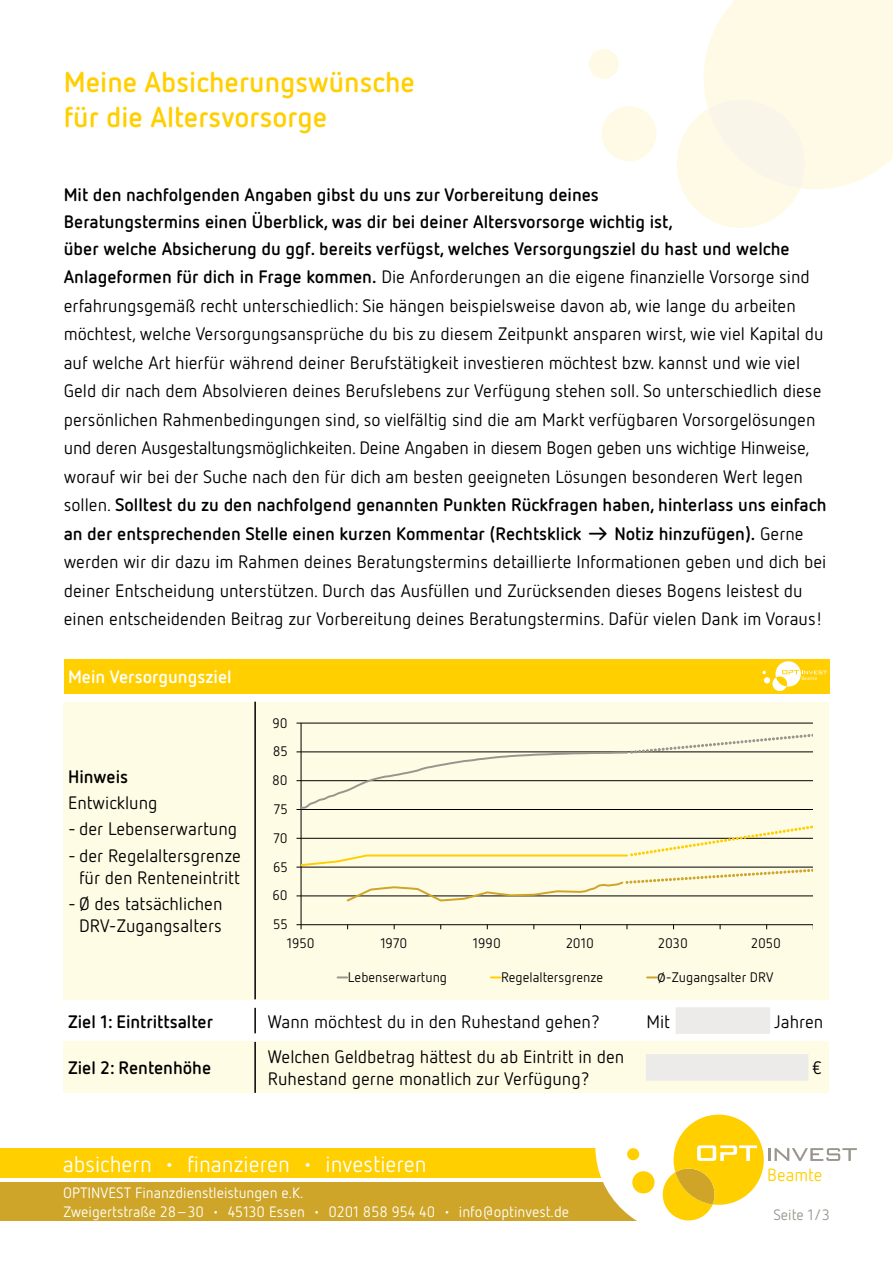
<style>
.page{position:relative;width:893px;height:1263px;background:#fff}
.page>*{position:absolute;margin:0;border:0;box-sizing:border-box;transform-origin:0 0}
.t1{font:700 28.5px "Netto OT";color:#ffcf00}
.t2{font:22.5px "Netto OT";color:#fff}
.t3{font:18px/28.5px "Netto OT";color:#000}
.t4{font:700 18px "Netto OT";color:#000}
.t5{font:700 18px "Netto OT";color:#fff}
.t6{font:17.7px "Netto OT";color:#ffcf00}
.t7{font:15px "Netto OT";color:#fff}
.t8{font:15px "Netto OT";color:#99958c}
.t9{font:13.8px "Netto OT";color:#000}
.t10{font:4.95px "Netto OT";color:#fff}
.s1{font-weight:700}
.s2{font-family:"Cambria Math"}
</style>
<div class="page">
<div style="left:587px;top:0;width:306px;height:228px;background:#fff;opacity:.9"></div>
<div style="left:0;top:1182px;width:672px;height:38px;background:#cea529"></div>
<div style="left:0;top:1148px;width:672px;height:30px;background:#ffcf00"></div>
<div style="left:595px;top:1058px;width:187px;height:178px;background:#fff;border-radius:50%"></div>
<div style="left:627px;top:1148px;width:12px;height:12px;background:#ffcf00;border-radius:50%"></div>
<div style="left:632px;top:1171px;width:22px;height:22px;background:#ffcf00;border-radius:50%"></div>
<svg style="left:663px;top:1114px;width:194px;height:106px"></svg>
<div style="left:64px;top:659px;width:765px;height:34px;background:#ffcf00"></div>
<svg style="left:762px;top:661px;width:65px;height:30px"></svg>
<div style="left:64px;top:702px;width:765px;height:297px;background:#fffce6"></div>
<hr style="left:254px;top:702px;width:2px;height:297px;background:#000">
<hr style="left:254px;top:1008px;width:2px;height:25px;background:#000">
<div style="left:64px;top:1042px;width:765px;height:51px;background:#fffce6"></div>
<hr style="left:254px;top:1042px;width:2px;height:51px;background:#000">
<div style="left:676px;top:1008px;width:94px;height:25px;background:#edebe9"></div>
<div style="left:646px;top:1054px;width:162px;height:26px;background:#edebe9"></div>
<hr style="left:301px;top:723px;width:511px;height:1px;background:#000">
<hr style="left:301px;top:723px;width:1px;height:202px;background:#000">
<hr style="left:301px;top:924px;width:511px;height:1px;background:#000">
<svg style="left:296px;top:924px;width:6px;height:5px"></svg>
<svg style="left:296px;top:734px;width:516px;height:76px"></svg>
<svg style="left:296px;top:826px;width:516px;height:77px"></svg>
<svg style="left:338px;top:976px;width:9px;height:2px"></svg>
<svg style="left:491px;top:976px;width:9px;height:2px"></svg>
<svg style="left:647px;top:976px;width:10px;height:2px"></svg>
<h1 class="t1" style="left:64px;top:70px;width:353px">Meine Absicherungswünsche</h1>
<h1 class="t1" style="left:64px;top:105px;width:265px">für die Altersvorsorge</h1>
<p class="t4" style="left:64px;top:187px;width:537px">Mit den nachfolgenden Angaben gibst du uns zur Vorbereitung deines</p>
<p class="t3" style="left:64px;top:235px;width:764px"><span class="s1">über welche Absicherung du ggf. bereits verfügst, welches Versorgungsziel du hast und welche Anlageformen für dich in Frage kommen.</span> Die Anforderungen an die eigene finanzielle Vorsorge sind erfahrungsgemäß recht unterschiedlich: Sie hängen beispielsweise davon ab, wie lange du arbeiten möchtest, welche Versorgungsansprüche du bis zu diesem Zeitpunkt ansparen wirst, wie viel Kapital du auf welche Art hierfür während deiner Berufstätigkeit investieren möchtest bzw. kannst und wie viel Geld dir nach dem Absolvieren deines Berufslebens zur Verfügung stehen soll. So unterschiedlich diese persönlichen Rahmenbedingungen sind, so vielfältig sind die am Markt verfügbaren Vorsorgelösungen und deren Ausgestaltungsmöglichkeiten. Deine Angaben in diesem Bogen geben uns wichtige Hinweise, worauf wir bei der Suche nach den für dich am besten geeigneten Lösungen besonderen Wert legen sollen. <span class="s1">Solltest du zu den nachfolgend genannten Punkten Rückfragen haben, hinterlass uns einfach an der entsprechenden Stelle einen kurzen Kommentar (Rechtsklick → Notiz hinzufügen).</span> Gerne werden wir dir dazu im Rahmen deines Beratungstermins detaillierte Informationen geben und dich bei deiner Entscheidung unterstützen. Durch das Ausfüllen und Zurücksenden dieses Bogens leistest du einen entscheidenden Beitrag zur Vorbereitung deines Beratungstermins. Dafür vielen Dank im Voraus!</p>
<p class="t4" style="left:64px;top:214px;width:610px">Beratungstermins einen Überblick, was dir bei deiner Altersvorsorge wichtig ist,</p>
<p class="t5" style="left:68px;top:669px;width:165px">Mein Versorgungsziel</p>
<p class="t10" style="left:802px;top:676px;width:17px">Beamte</p>
<p class="t9" style="left:273px;top:717px;width:17px">90</p>
<p class="t4" style="left:68px;top:769px;width:62px">Hinweis</p>
<p class="t3" style="left:68px;top:790px;width:91px">Entwicklung</p>
<p class="t3" style="left:68px;top:816px;width:171px">- der Lebenserwartung</p>
<p class="t3" style="left:68px;top:846px;width:175px;line-height:21.9px;text-align:center">- der Regelaltersgrenze für den Renteneintritt</p>
<p class="t3" style="left:68px;top:894px;width:156px;line-height:21.9px;text-align:center">- Ø des tatsächlichen<br>DRV-Zugangsalters</p>
<p class="t4" style="left:68px;top:1013px;width:147px">Ziel 1: Eintrittsalter</p>
<p class="t4" style="left:68px;top:1060px;width:145px">Ziel 2: Rentenhöhe</p>
<p class="t9" style="left:273px;top:746px;width:17px">85</p>
<p class="t9" style="left:272px;top:774px;width:17px">80</p>
<p class="t9" style="left:274px;top:803px;width:15px">75</p>
<p class="t9" style="left:273px;top:832px;width:16px">70</p>
<p class="t9" style="left:273px;top:861px;width:16px">65</p>
<p class="t9" style="left:273px;top:890px;width:17px">60</p>
<p class="t9" style="left:273px;top:918px;width:16px">55</p>
<p class="t9" style="left:287px;top:937px;width:29px">1950</p>
<p class="t9" style="left:380px;top:937px;width:29px">1970</p>
<p class="t9" style="left:473px;top:937px;width:29px">1990</p>
<p class="t9" style="left:566px;top:937px;width:29px">2010</p>
<p class="t9" style="left:658px;top:937px;width:31px">2030</p>
<p class="t9" style="left:751px;top:937px;width:32px">2050</p>
<p class="t9" style="left:348px;top:971px;width:101px">Lebenserwartung</p>
<p class="t9" style="left:501px;top:971px;width:104px">Regelaltersgrenze</p>
<p class="t9" style="left:657px;top:971px;width:118px"><span class="s2">∅</span>-Zugangsalter DRV</p>
<p class="t3" style="left:268px;top:1004px;width:358px;line-height:35.8px">Wann möchtest du in den Ruhestand gehen?<br>Welchen Geldbetrag hättest du ab Eintritt in den</p>
<p class="t3" style="left:268px;top:1066px;width:323px">Ruhestand gerne monatlich zur Verfügung?</p>
<p class="t3" style="left:646px;top:1008px;width:25px">Mit</p>
<p class="t3" style="left:774px;top:1008px;width:51px">Jahren</p>
<p class="t3" style="left:812px;top:1055px;width:11px">€</p>
<p class="t2" style="left:63px;top:1154px;width:366px">absichern ∙ finanzieren ∙ investieren</p>
<p class="t7" style="left:63px;top:1205px;width:507px">Zweigertstraße 28–30 ∙ 45130 Essen ∙ 0201 858 954 40 ∙ info@optinvest.de</p>
<p class="t7" style="left:63px;top:1186px;width:242px">OPTINVEST Finanzdienstleistungen e.K.</p>
<p class="t6" style="left:767px;top:1167px;width:57px">Beamte</p>
<p class="t8" style="left:773px;top:1209px;width:58px">Seite 1/3</p>
</div>
